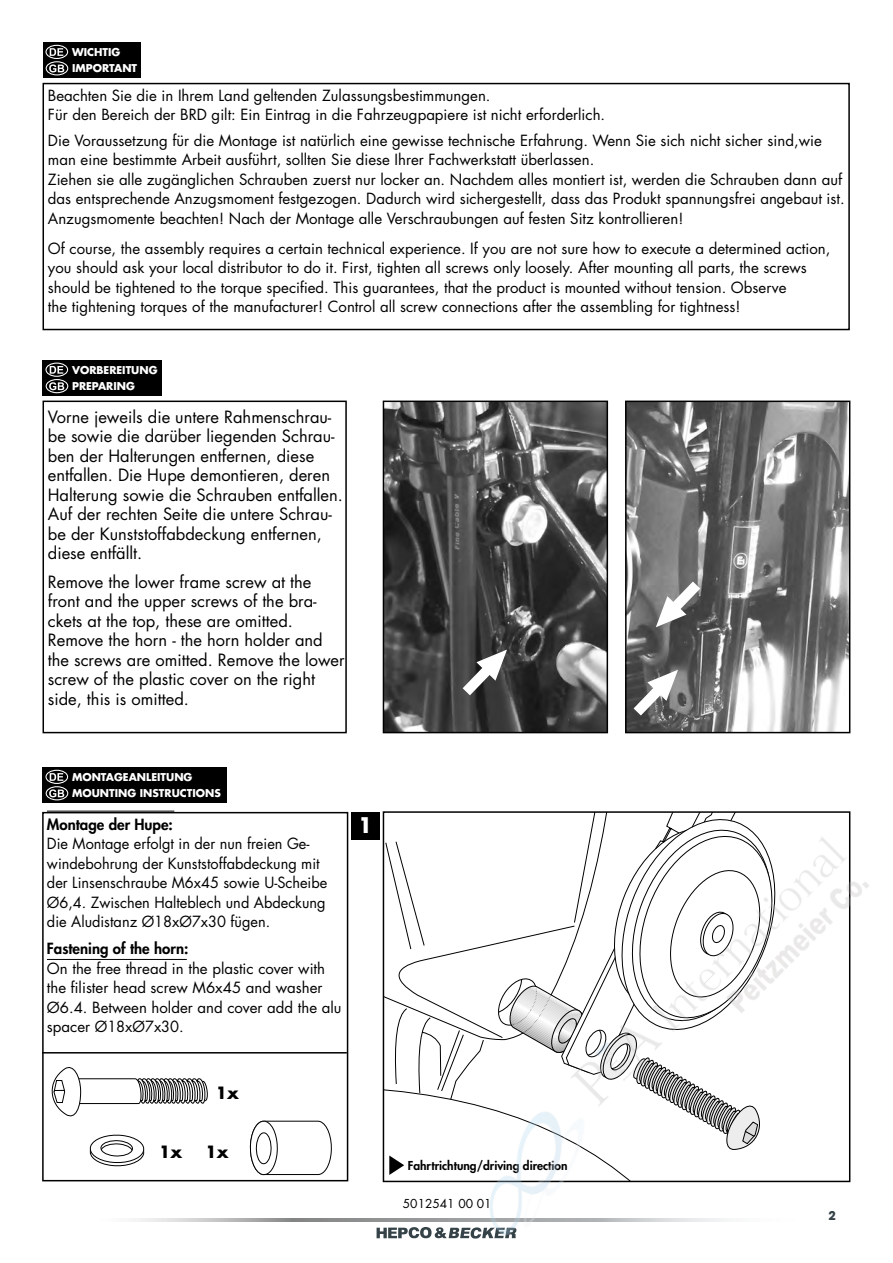
<style>
.page{position:relative;width:893px;height:1263px;background:#fff}
.page>*{position:absolute;margin:0;border:0;box-sizing:border-box;transform-origin:0 0}
.t1{font:700 21px "Futura Std";color:#fff}
.t2{font:16.5px/19.5px "Futura Std";color:#000}
.t3{font:700 16.5px "Futura Std";color:#000}
.t4{font:15px/19.5px "Futura Std";color:#000}
.t5{font:800 15px "Futura Std";color:#000}
.t6{font:800 12px "Futura Std";color:#000}
.t7{font:12px "Futura Std";color:#000}
.t8{font:700 12px "Avant Garde";color:#354248}
.t9{font:700 10.5px/16.5px "Futura Std";color:#fff}
</style>
<div class="page">
<svg style="left:134px;top:1218px;width:313px;height:3px"></svg>
<svg style="left:377px;top:1227px;width:70px;height:11px"></svg>
<div style="left:43px;top:83px;width:807px;height:247px;border:2px solid #000"></div>
<div style="left:43px;top:43px;width:97px;height:35px;background:#000"></div>
<svg style="left:50px;top:48px;width:13px;height:8px"></svg>
<div style="left:45px;top:45px;width:23px;height:14px;border:1px solid #fff;border-radius:50%"></div>
<svg style="left:49px;top:64px;width:15px;height:8px"></svg>
<div style="left:46px;top:61px;width:22px;height:14px;border:1px solid #fff;border-radius:50%"></div>
<img style="left:628px;top:404px;width:219px;height:326px">
<div style="left:625px;top:401px;width:225px;height:332px;border:2px solid #000"></div>
<img style="left:386px;top:404px;width:219px;height:326px">
<div style="left:383px;top:401px;width:225px;height:332px;border:2px solid #000"></div>
<div style="left:43px;top:401px;width:304px;height:332px;border:2px solid #000"></div>
<div style="left:43px;top:360px;width:119px;height:36px;background:#000"></div>
<svg style="left:50px;top:366px;width:13px;height:8px"></svg>
<div style="left:45px;top:363px;width:23px;height:14px;border:1px solid #fff;border-radius:50%"></div>
<svg style="left:49px;top:382px;width:15px;height:8px"></svg>
<div style="left:46px;top:379px;width:22px;height:14px;border:1px solid #fff;border-radius:50%"></div>
<div style="left:42px;top:812px;width:306px;height:369px;border:2px solid #000"></div>
<svg style="left:394px;top:814px;width:318px;height:286px"></svg>
<div style="left:43px;top:767px;width:184px;height:36px;background:#000"></div>
<svg style="left:50px;top:773px;width:13px;height:8px"></svg>
<div style="left:45px;top:770px;width:23px;height:14px;border:1px solid #fff;border-radius:50%"></div>
<svg style="left:49px;top:789px;width:15px;height:8px"></svg>
<div style="left:46px;top:786px;width:22px;height:14px;border:1px solid #fff;border-radius:50%"></div>
<div style="left:351px;top:812px;width:29px;height:27px;background:#000"></div>
<svg style="left:249px;top:1120px;width:83px;height:56px"></svg>
<svg style="left:89px;top:1134px;width:56px;height:33px"></svg>
<svg style="left:389px;top:1155px;width:15px;height:20px"></svg>
<hr style="left:47px;top:811px;width:127px;height:1px;background:#000">
<hr style="left:47px;top:959px;width:140px;height:1px;background:#000">
<svg style="left:51px;top:1067px;width:157px;height:50px"></svg>
<svg style="left:462px;top:649px;width:46px;height:47px"></svg>
<svg style="left:632px;top:669px;width:47px;height:47px"></svg>
<svg style="left:655px;top:580px;width:46px;height:48px"></svg>
<hr style="left:42px;top:1052px;width:305px;height:1px;background:#000">
<img style="left:447px;top:817px;width:422px;height:422px">
<p class="t9" style="left:72px;top:43px;width:67px">WICHTIG<br>IMPORTANT</p>
<p class="t4" style="left:48px;top:86px;width:559px">Beachten Sie die in Ihrem Land geltenden Zulassungsbestimmungen.<br>Für den Bereich der BRD gilt: Ein Eintrag in die Fahrzeugpapiere ist nicht erforderlich.</p>
<p class="t4" style="left:48px;top:131px;width:798px">Die Voraussetzung für die Montage ist natürlich eine gewisse technische Erfahrung. Wenn Sie sich nicht sicher sind,wie man eine bestimmte Arbeit ausführt, sollten Sie diese Ihrer Fachwerkstatt überlassen.<br>Ziehen sie alle zugänglichen Schrauben zuerst nur locker an. Nachdem alles montiert ist, werden die Schrauben dann auf das entsprechende Anzugsmoment festgezogen. Dadurch wird sichergestellt, dass das Produkt spannungsfrei angebaut ist.<br>Anzugsmomente beachten! Nach der Montage alle Verschraubungen auf festen Sitz kontrollieren!</p>
<p class="t4" style="left:48px;top:239px;width:784px">Of course, the assembly requires a certain technical experience. If you are not sure how to execute a determined action, you should ask your local distributor to do it. First, tighten all screws only loosely. After mounting all parts, the screws should be tightened to the torque specified. This guarantees, that the product is mounted without tension. Observe<br>the tightening torques of the manufacturer! Control all screw connections after the assembling for tightness!</p>
<p class="t9" style="left:72px;top:361px;width:87px">VORBEREITUNG<br>PREPARING</p>
<p class="t2" style="left:48px;top:407px;width:297px">Vorne jeweils die untere Rahmenschrau&shy;be sowie die darüber liegenden Schrau&shy;ben der Halterungen entfernen, diese entfallen. Die Hupe demontieren, deren Halterung sowie die Schrauben entfallen.<br>Auf der rechten Seite die untere Schrau&shy;be der Kunststoffabdeckung entfernen, diese entfällt.</p>
<p class="t2" style="left:48px;top:572px;width:298px">Remove the lower frame screw at the front and the upper screws of the bra&shy;ckets at the top, these are omitted.<br>Remove the horn - the horn holder and the screws are omitted. Remove the lower screw of the plastic cover on the right side, this is omitted.</p>
<p class="t9" style="left:72px;top:768px;width:150px">MONTAGEANLEITUNG<br>MOUNTING INSTRUCTIONS</p>
<p class="t5" style="left:47px;top:814px;width:128px">Montage der Hupe:</p>
<p class="t4" style="left:47px;top:834px;width:282px">Die Montage erfolgt in der nun freien Ge&shy;windebohrung der Kunststoffabdeckung mit der Linsenschraube M6x45 sowie U-Scheibe Ø6,4. Zwischen Halteblech und Abdeckung die Aludistanz Ø18xØ7x30 fügen.</p>
<p class="t5" style="left:47px;top:939px;width:143px">Fastening of the horn:</p>
<p class="t4" style="left:47px;top:958px;width:296px">On the free thread in the plastic cover with the filister head screw M6x45 and washer Ø6.4. Between holder and cover add the alu spacer Ø18xØ7x30.</p>
<p class="t3" style="left:216px;top:1082px;width:25px">1x</p>
<p class="t3" style="left:159px;top:1140px;width:25px">1x</p>
<p class="t3" style="left:206px;top:1140px;width:25px">1x</p>
<h1 class="t1" style="left:358px;top:811px;width:16px">1</h1>
<p class="t6" style="left:408px;top:1157px;width:161px">Fahrtrichtung/driving direction</p>
<p class="t7" style="left:403px;top:1196px;width:90px">5012541 00 01</p>
<p class="t8" style="left:828px;top:1208px;width:9px">2</p>
</div>
